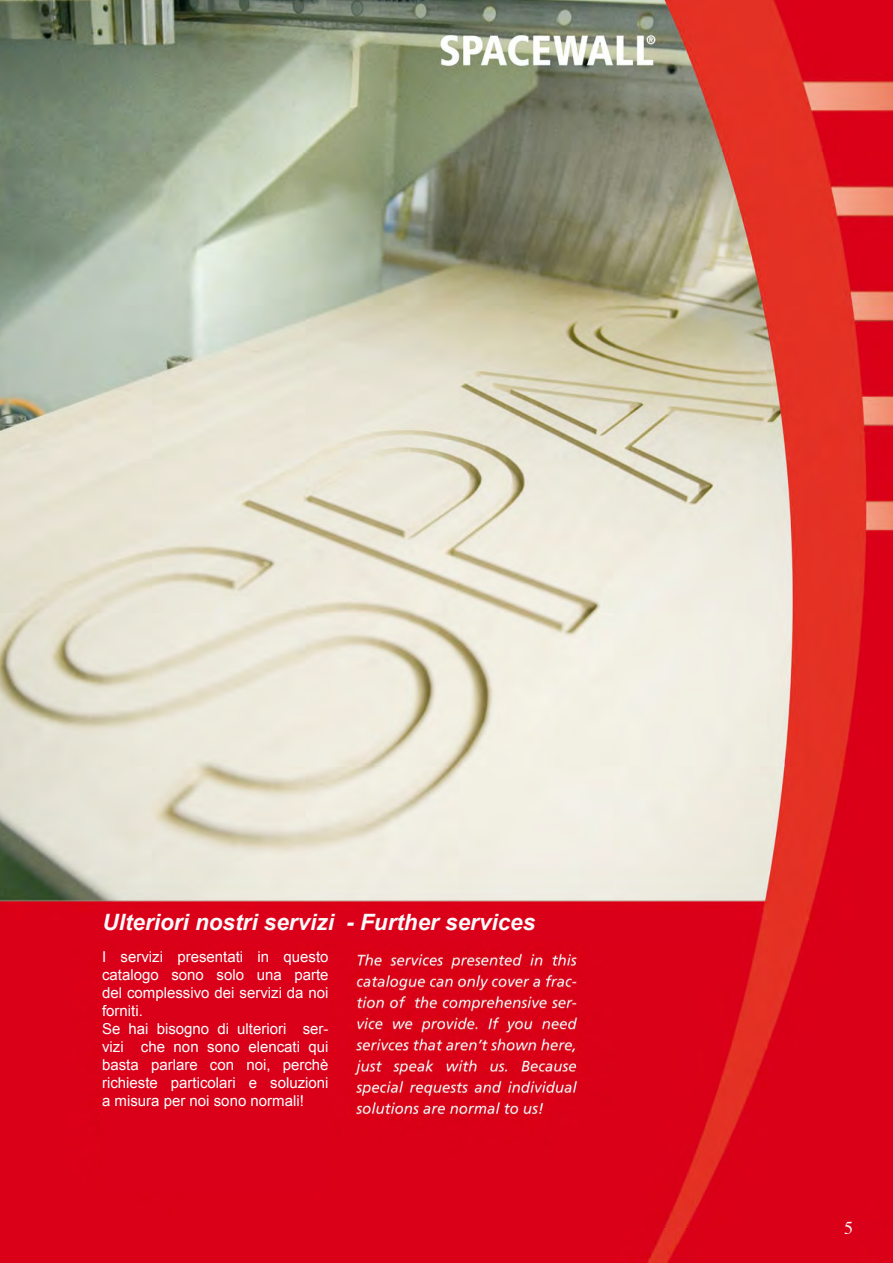
<style>
.page{position:relative;width:893px;height:1263px;background:#fff}
.page>*{position:absolute;margin:0;border:0;box-sizing:border-box;transform-origin:0 0}
.t1{font:italic 700 22.5px "Arial";color:#fafafa}
.t2{font:18px "Times";color:#fff}
.t3{font:15px/18px "Arial";color:#fff}
</style>
<div class="page">
<img style="left:0;top:0;width:893px;height:1263px">
<div style="left:78px;top:913px;width:641px;height:29px;background:#da0019"></div>
<div style="left:102px;top:951px;width:227px;height:241px;background:#da0019"></div>
<div style="left:844px;top:1220px;width:30px;height:25px;background:#da0019"></div>
<h1 class="t1" style="left:103px;top:907px;width:434px">Ulteriori nostri servizi - Further services</h1>
<p class="t3" style="left:102px;top:948px;width:228px">I servizi presentati in questo catalogo sono solo una parte del complessivo dei servizi da noi forniti.<br>Se hai bisogno di ulteriori ser&shy;vizi che non sono elencati qui basta parlare con noi, perchè richieste particolari e soluzioni a misura per noi sono normali!</p>
<p class="t2" style="left:844px;top:1211px;width:10px">5</p>
</div>
